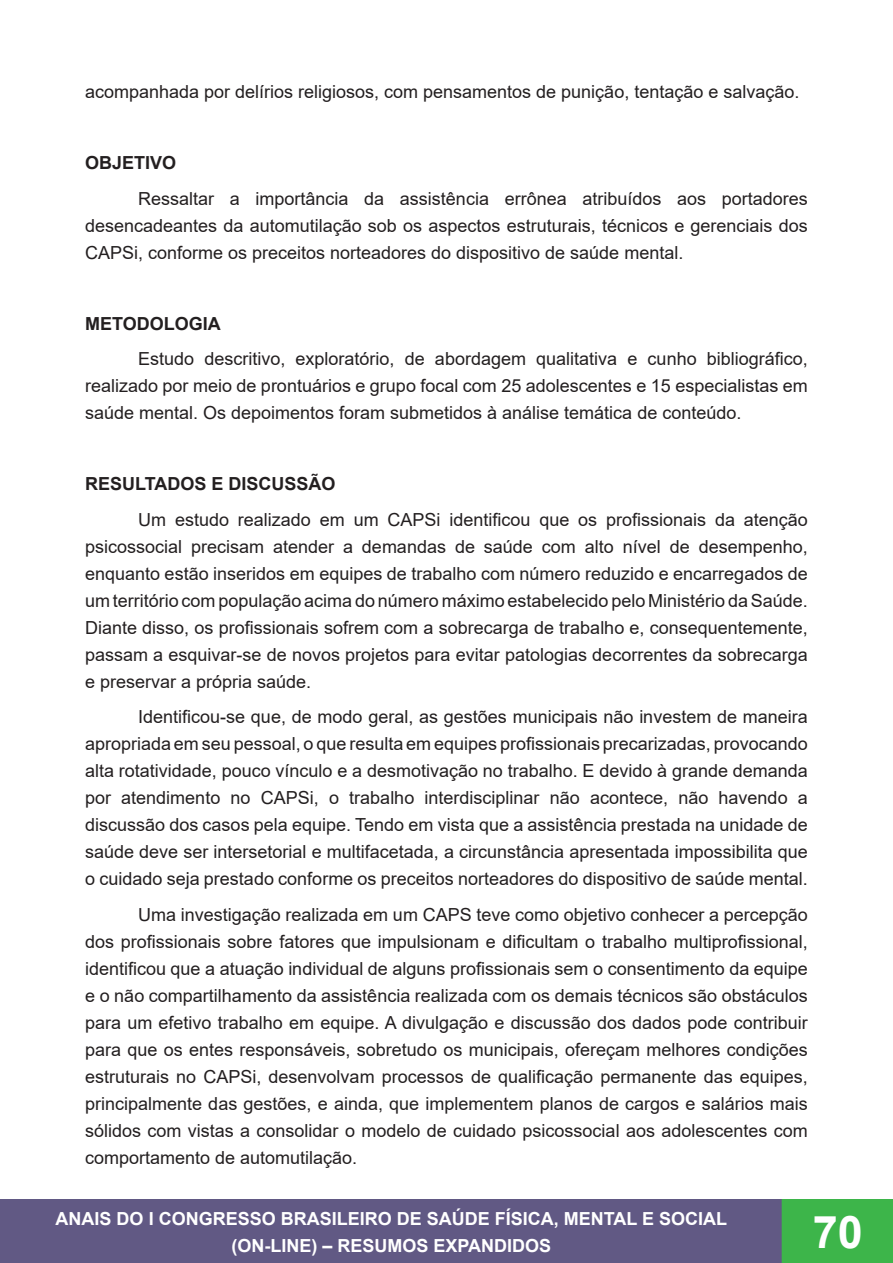
<style>
.page{position:relative;width:893px;height:1263px;background:#fff}
.page>*{position:absolute;margin:0;border:0;box-sizing:border-box;transform-origin:0 0}
.t1{font:700 45px "Arial";color:#fff}
.t2{font:18px/27px "Arial";color:#231f20;text-align:justify}
.t3{font:700 18px/27px "Arial";color:#fff;text-align:center}
.t4{font:700 18px "Arial";color:#231f20}
</style>
<div class="page">
<div style="left:0;top:1200px;width:782px;height:63px;background:#615984"></div>
<div style="left:0;top:1199px;width:783px;height:64px;border:2px solid #615984"></div>
<div style="left:782px;top:1200px;width:111px;height:63px;background:#3db54a"></div>
<div style="left:782px;top:1199px;width:111px;height:64px;border:2px solid #3db54a"></div>
<p class="t2" style="left:85px;top:78px;width:716px">acompanhada por delírios religiosos, com pensamentos de punição, tentação e salvação.</p>
<p class="t4" style="left:85px;top:150px;width:93px">OBJETIVO</p>
<p class="t2" style="left:85px;top:185px;width:724px;text-indent:53px">Ressaltar a importância da assistência errônea atribuídos aos portadores desencadeantes da automutilação sob os aspectos estruturais, técnicos e gerenciais dos CAPSi, conforme os preceitos norteadores do dispositivo de saúde mental.</p>
<p class="t4" style="left:85px;top:311px;width:137px">METODOLOGIA</p>
<p class="t2" style="left:85px;top:345px;width:724px;text-indent:53px">Estudo descritivo, exploratório, de abordagem qualitativa e cunho bibliográfico, realizado por meio de prontuários e grupo focal com 25 adolescentes e 15 especialistas em saúde mental. Os depoimentos foram submetidos à análise temática de conteúdo.</p>
<p class="t4" style="left:85px;top:471px;width:252px">RESULTADOS E DISCUSSÃO</p>
<p class="t2" style="left:85px;top:506px;width:724px;text-indent:53px">Um estudo realizado em um CAPSi identificou que os profissionais da atenção psicossocial precisam atender a demandas de saúde com alto nível de desempenho, enquanto estão inseridos em equipes de trabalho com número reduzido e encarregados de um território com população acima do número máximo estabelecido pelo Ministério da Saúde.<br>Diante disso, os profissionais sofrem com a sobrecarga de trabalho e, consequentemente, passam a esquivar-se de novos projetos para evitar patologias decorrentes da sobrecarga e preservar a própria saúde.</p>
<p class="t2" style="left:85px;top:703px;width:724px;text-indent:53px">Identificou-se que, de modo geral, as gestões municipais não investem de maneira apropriada em seu pessoal, o que resulta em equipes profissionais precarizadas, provocando alta rotatividade, pouco vínculo e a desmotivação no trabalho. E devido à grande demanda por atendimento no CAPSi, o trabalho interdisciplinar não acontece, não havendo a discussão dos casos pela equipe. Tendo em vista que a assistência prestada na unidade de saúde deve ser intersetorial e multifacetada, a circunstância apresentada impossibilita que o cuidado seja prestado conforme os preceitos norteadores do dispositivo de saúde mental.</p>
<p class="t2" style="left:85px;top:901px;width:724px;text-indent:53px">Uma investigação realizada em um CAPS teve como objetivo conhecer a percepção dos profissionais sobre fatores que impulsionam e dificultam o trabalho multiprofissional, identificou que a atuação individual de alguns profissionais sem o consentimento da equipe e o não compartilhamento da assistência realizada com os demais técnicos são obstáculos para um efetivo trabalho em equipe. A divulgação e discussão dos dados pode contribuir para que os entes responsáveis, sobretudo os municipais, ofereçam melhores condições estruturais no CAPSi, desenvolvam processos de qualificação permanente das equipes, principalmente das gestões, e ainda, que implementem planos de cargos e salários mais sólidos com vistas a consolidar o modelo de cuidado psicossocial aos adolescentes com comportamento de automutilação.</p>
<p class="t3" style="left:56px;top:1205px;width:673px">ANAIS DO I CONGRESSO BRASILEIRO DE SAÚDE FÍSICA, MENTAL E SOCIAL (ON-LINE) – RESUMOS EXPANDIDOS</p>
<h1 class="t1" style="left:813px;top:1200px;width:52px">70</h1>
</div>
